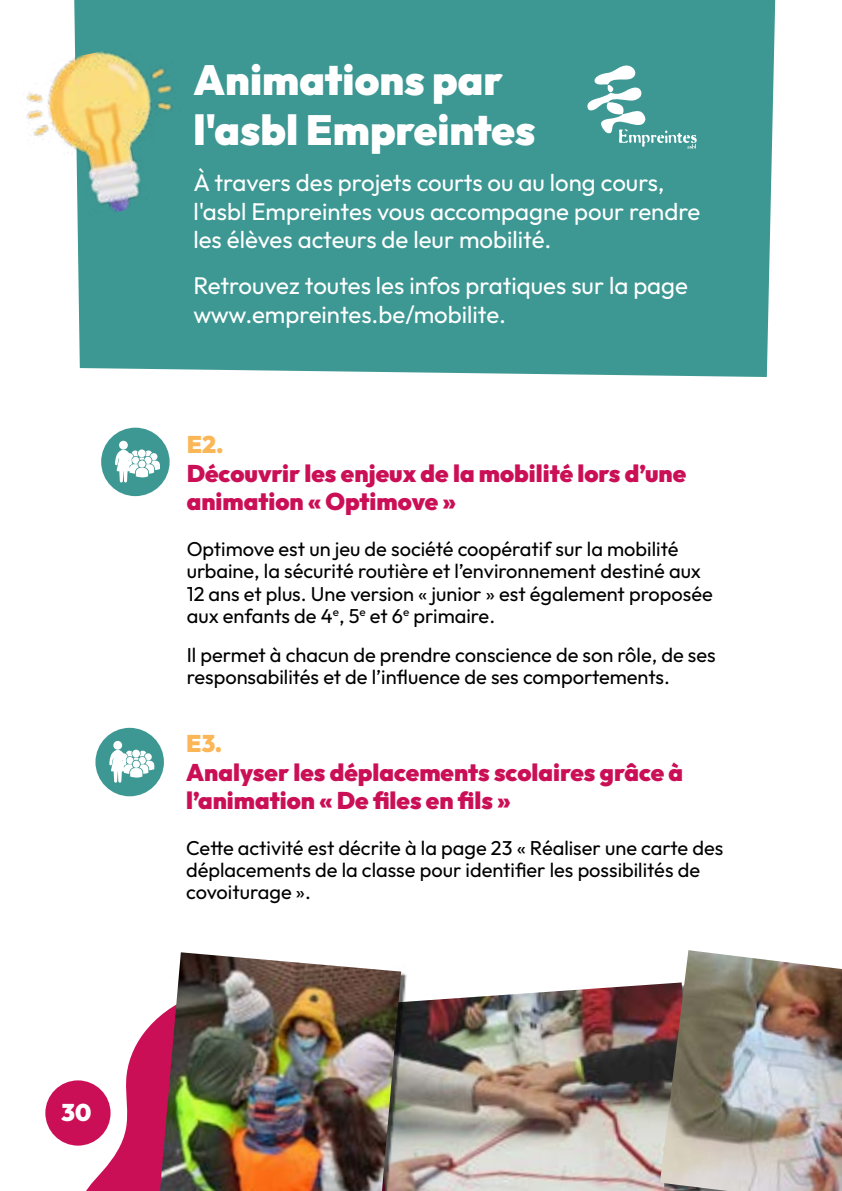
<style>
.page{position:relative;width:842px;height:1191px;background:#fff}
.page>*{position:absolute;margin:0;border:0;box-sizing:border-box;transform-origin:0 0}
.t1{font:900 42px/50.4px "Outfit";color:#fff}
.t2{font:24px/28.8px "Outfit";color:#fff}
.t3{font:900 24px/28.8px "Outfit";color:#ca0f56}
.t4{font:900 24px "Outfit";color:#fbb657}
.t5{font:900 24px "Outfit";color:#fff}
.t6{font:20px/22px "Outfit";color:#000}
</style>
<div class="page">
<div style="left:95px;top:728px;width:69px;height:68px;background:#3d9893;border-radius:50%"></div>
<svg style="left:95px;top:727px;width:59px;height:55px"></svg>
<div style="left:101px;top:427px;width:69px;height:69px;background:#3d9893;border-radius:50%"></div>
<svg style="left:109px;top:427px;width:61px;height:55px"></svg>
<svg style="left:80px;top:1016px;width:80px;height:175px"></svg>
<div style="left:74px;top:0;width:701px;height:377px;background:#3d9893"></div>
<img style="left:26px;top:38px;width:174px;height:188px">
<svg style="left:587px;top:65px;width:110px;height:84px"></svg>
<img style="left:407px;top:984px;width:253px;height:207px">
<img style="left:660px;top:950px;width:182px;height:241px">
<div style="left:163px;top:955px;width:244px;height:236px;background:#000;opacity:.6"></div>
<img style="left:160px;top:952px;width:241px;height:239px">
<div style="left:45px;top:1080px;width:66px;height:65px;background:#ca0f56;border-radius:50%"></div>
<p class="t5" style="left:61px;top:1098px;width:32px">30</p>
<h1 class="t1" style="left:193px;top:54px;width:343px">Animations par l'asbl Empreintes</h1>
<p class="t2" style="left:193px;top:168px;width:508px">À travers des projets courts ou au long cours, l'asbl Empreintes vous accompagne pour rendre les élèves acteurs de leur mobilité.</p>
<p class="t2" style="left:193px;top:271px;width:496px">Retrouvez toutes les infos pratiques sur la page www.empreintes.be/mobilite.</p>
<p class="t4" style="left:187px;top:431px;width:38px">E2.</p>
<p class="t3" style="left:187px;top:459px;width:501px">Découvrir les enjeux de la mobilité lors d’une animation « Optimove »</p>
<p class="t6" style="left:187px;top:538px;width:527px">Optimove est un jeu de société coopératif sur la mobilité urbaine, la sécurité routière et l’environnement destiné aux 12 ans et plus. Une version « junior » est également proposée aux enfants de 4<sup>e</sup>, 5<sup>e</sup> et 6<sup>e</sup> primaire.</p>
<p class="t6" style="left:187px;top:643px;width:530px">Il permet à chacun de prendre conscience de son rôle, de ses responsabilités et de l’influence de ses comportements.</p>
<p class="t4" style="left:186px;top:729px;width:38px">E3.</p>
<p class="t3" style="left:186px;top:757px;width:499px">Analyser les déplacements scolaires grâce à l’animation « De files en fils »</p>
<p class="t6" style="left:186px;top:837px;width:539px">Cette activité est décrite à la page 23 « Réaliser une carte des déplacements de la classe pour identifier les possibilités de covoiturage ».</p>
</div>
